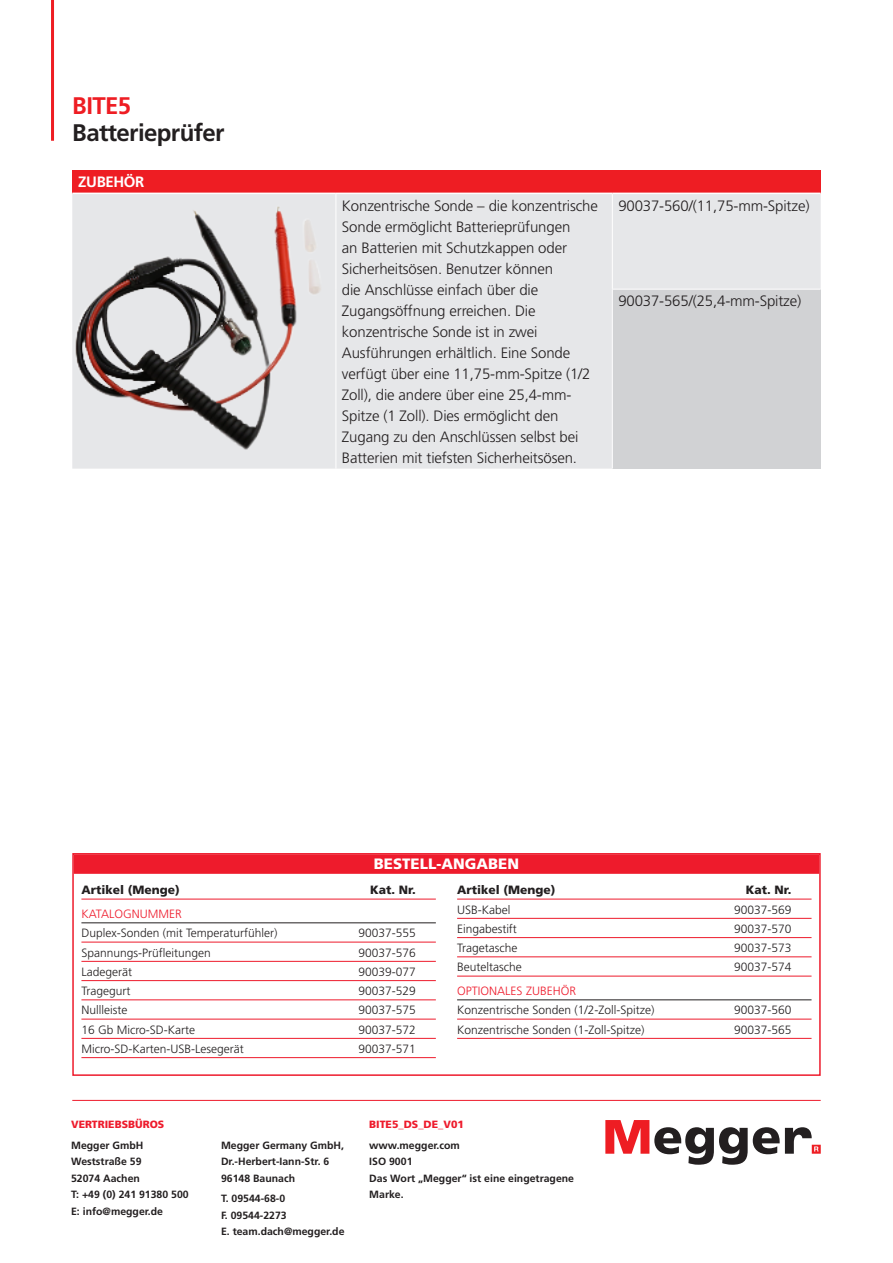
<style>
.page{position:relative;width:893px;height:1263px;background:#fff}
.page>*{position:absolute;margin:0;border:0;box-sizing:border-box;transform-origin:0 0}
.Product_Description{font:700 24px "Frutiger LT Pro";letter-spacing:-.025em;color:#231f20}
.Product_Name{font:700 24px "Frutiger LT Pro";letter-spacing:-.025em;color:#ee1d23}
.Body{font:300 15px/21px "Frutiger LT Pro";letter-spacing:-.01em;color:#231f20}
.Ordering_Information{font:900 15px "Frutiger LT Pro";color:#fff}
.Body_Subhead{font:700 15px "Frutiger LT Pro";letter-spacing:-.025em;color:#fff}
.Item__Qty__Cat__No{font:300 12px "Frutiger LT Pro";color:#231f20}
.Item__Qty__Cat__No-2{font:900 12px "Frutiger LT Pro";color:#231f20}
.Included_Optional_Ac{font:300 12px "Frutiger LT Pro";color:#ee1b2c}
.Addresses{font:700 10.5px/16.5px "Frutiger LT Pro";color:#231f20}
.Version_Code{font:900 10.5px "Frutiger LT Pro";color:#ee1b2c}
</style>
<div class="page">
<hr style="left:72px;top:1100px;width:749px;height:1px;background:#ee1b2c">
<svg style="left:605px;top:1120px;width:216px;height:45px"></svg>
<div style="left:74px;top:854px;width:745px;height:20px;background:#ee1b2c"></div>
<hr style="left:81px;top:899px;width:355px;height:1px;background:#ee1b2c">
<hr style="left:81px;top:922px;width:355px;height:1px;background:#231f20">
<hr style="left:81px;top:942px;width:355px;height:1px;background:#ee1b2c">
<hr style="left:81px;top:961px;width:355px;height:1px;background:#ee1b2c">
<hr style="left:81px;top:980px;width:355px;height:1px;background:#ee1b2c">
<hr style="left:81px;top:999px;width:355px;height:1px;background:#ee1b2c">
<hr style="left:81px;top:1019px;width:355px;height:1px;background:#ee1b2c">
<hr style="left:81px;top:1038px;width:355px;height:1px;background:#ee1b2c">
<hr style="left:81px;top:1057px;width:355px;height:1px;background:#ee1b2c">
<hr style="left:457px;top:899px;width:354px;height:1px;background:#ee1b2c">
<hr style="left:457px;top:918px;width:354px;height:1px;background:#ee1b2c">
<hr style="left:457px;top:937px;width:354px;height:1px;background:#ee1b2c">
<hr style="left:457px;top:956px;width:354px;height:1px;background:#ee1b2c">
<hr style="left:457px;top:976px;width:354px;height:1px;background:#ee1b2c">
<hr style="left:457px;top:999px;width:354px;height:1px;background:#231f20">
<hr style="left:457px;top:1019px;width:354px;height:1px;background:#ee1b2c">
<hr style="left:457px;top:1038px;width:354px;height:1px;background:#ee1b2c">
<div style="left:72px;top:853px;width:749px;height:223px;border:2px solid #ee1b2c"></div>
<div style="left:72px;top:170px;width:749px;height:23px;background:#ee1d23"></div>
<div style="left:72px;top:194px;width:749px;height:275px;background:#e6e7e9"></div>
<div style="left:612px;top:289px;width:209px;height:180px;background:#d1d2d4"></div>
<hr style="left:336px;top:194px;width:1px;height:95px;background:#fff">
<hr style="left:612px;top:194px;width:1px;height:95px;background:#fff">
<hr style="left:336px;top:289px;width:1px;height:180px;background:#fff">
<hr style="left:612px;top:289px;width:209px;height:1px;background:#fff">
<hr style="left:612px;top:290px;width:1px;height:179px;background:#fff">
<img style="left:72px;top:196px;width:264px;height:266px">
<hr style="left:51px;top:0;width:3px;height:141px;background:#ee1d23">
<p class="Product_Name" style="left:72px;top:91px;width:60px">BITE5</p>
<p class="Product_Description" style="left:72px;top:118px;width:154px">Batterieprüfer</p>
<p class="Body_Subhead" style="left:78px;top:173px;width:68px">ZUBEHÖR</p>
<p class="Body" style="left:342px;top:195px;width:258px">Konzentrische Sonde – die konzentrische Sonde ermöglicht Batterieprüfungen<br>an Batterien mit Schutzkappen oder Sicherheitsösen. Benutzer können<br>die Anschlüsse einfach über die Zugangsöffnung erreichen. Die konzentrische Sonde ist in zwei Ausführungen erhältlich. Eine Sonde verfügt über eine 11,75-mm-Spitze (1/2<br>Zoll), die andere über eine 25,4-mm-Spitze (1 Zoll). Dies ermöglicht den Zugang zu den Anschlüssen selbst bei Batterien mit tiefsten Sicherheitsösen.</p>
<p class="Body" style="left:618px;top:195px;width:193px">90037-560/(11,75-mm-Spitze)</p>
<p class="Body" style="left:618px;top:291px;width:184px">90037-565/(25,4-mm-Spitze)</p>
<p class="Ordering_Information" style="left:374px;top:855px;width:147px">BESTELL-ANGABEN</p>
<p class="Item__Qty__Cat__No-2" style="left:81px;top:883px;width:100px">Artikel (Menge)</p>
<p class="Item__Qty__Cat__No-2" style="left:370px;top:883px;width:47px">Kat. Nr.</p>
<p class="Included_Optional_Ac" style="left:81px;top:907px;width:102px">KATALOGNUMMER</p>
<p class="Item__Qty__Cat__No" style="left:81px;top:926px;width:198px">Duplex-Sonden (mit Temperaturfühler)</p>
<p class="Item__Qty__Cat__No" style="left:359px;top:926px;width:59px">90037-555</p>
<p class="Item__Qty__Cat__No" style="left:81px;top:945px;width:131px">Spannungs-Prüfleitungen</p>
<p class="Item__Qty__Cat__No" style="left:359px;top:945px;width:59px">90037-576</p>
<p class="Item__Qty__Cat__No" style="left:81px;top:965px;width:52px">Ladegerät</p>
<p class="Item__Qty__Cat__No" style="left:359px;top:965px;width:59px">90039-077</p>
<p class="Item__Qty__Cat__No" style="left:81px;top:984px;width:50px">Tragegurt</p>
<p class="Item__Qty__Cat__No" style="left:359px;top:984px;width:59px">90037-529</p>
<p class="Item__Qty__Cat__No" style="left:81px;top:1003px;width:47px">Nullleiste</p>
<p class="Item__Qty__Cat__No" style="left:359px;top:1003px;width:59px">90037-575</p>
<p class="Item__Qty__Cat__No" style="left:81px;top:1022px;width:115px">16 Gb Micro-SD-Karte</p>
<p class="Item__Qty__Cat__No" style="left:359px;top:1022px;width:59px">90037-572</p>
<p class="Item__Qty__Cat__No" style="left:81px;top:1042px;width:164px">Micro-SD-Karten-USB-Lesegerät</p>
<p class="Item__Qty__Cat__No" style="left:359px;top:1042px;width:59px">90037-571</p>
<p class="Item__Qty__Cat__No-2" style="left:457px;top:883px;width:100px">Artikel (Menge)</p>
<p class="Item__Qty__Cat__No-2" style="left:746px;top:883px;width:47px">Kat. Nr.</p>
<p class="Item__Qty__Cat__No" style="left:457px;top:902px;width:55px">USB-Kabel</p>
<p class="Item__Qty__Cat__No" style="left:734px;top:902px;width:59px">90037-569</p>
<p class="Item__Qty__Cat__No" style="left:457px;top:922px;width:61px">Eingabestift</p>
<p class="Item__Qty__Cat__No" style="left:734px;top:922px;width:59px">90037-570</p>
<p class="Item__Qty__Cat__No" style="left:457px;top:941px;width:62px">Tragetasche</p>
<p class="Item__Qty__Cat__No" style="left:734px;top:941px;width:59px">90037-573</p>
<p class="Item__Qty__Cat__No" style="left:457px;top:960px;width:66px">Beuteltasche</p>
<p class="Item__Qty__Cat__No" style="left:734px;top:960px;width:59px">90037-574</p>
<p class="Included_Optional_Ac" style="left:457px;top:984px;width:121px">OPTIONALES ZUBEHÖR</p>
<p class="Item__Qty__Cat__No" style="left:457px;top:1003px;width:199px">Konzentrische Sonden (1/2-Zoll-Spitze)</p>
<p class="Item__Qty__Cat__No" style="left:734px;top:1003px;width:59px">90037-560</p>
<p class="Item__Qty__Cat__No" style="left:457px;top:1022px;width:189px">Konzentrische Sonden (1-Zoll-Spitze)</p>
<p class="Item__Qty__Cat__No" style="left:734px;top:1022px;width:59px">90037-565</p>
<p class="Version_Code" style="left:71px;top:1118px;width:95px">VERTRIEBSBÜROS</p>
<p class="Addresses" style="left:71px;top:1137px;width:74px">Megger GmbH</p>
<p class="Addresses" style="left:71px;top:1153px;width:72px">Weststraße 59</p>
<p class="Addresses" style="left:71px;top:1170px;width:70px">52074 Aachen</p>
<p class="Addresses" style="left:71px;top:1186px;width:119px">T: +49 (0) 241 91380 500</p>
<p class="Addresses" style="left:71px;top:1203px;width:94px">E: info@megger.de</p>
<p class="Addresses" style="left:221px;top:1137px;width:125px">Megger Germany GmbH,<br>Dr.-Herbert-Iann-Str. 6</p>
<p class="Addresses" style="left:221px;top:1170px;width:76px">96148 Baunach</p>
<p class="Addresses" style="left:221px;top:1190px;width:125px">T. 09544-68-0<br>F. 09544-2273<br>E. team.dach@megger.de</p>
<p class="Version_Code" style="left:369px;top:1118px;width:96px">BITE5_DS_DE_V01</p>
<p class="Addresses" style="left:369px;top:1137px;width:92px">www.megger.com</p>
<p class="Addresses" style="left:369px;top:1153px;width:206px">ISO 9001<br>Das Wort „Megger“ ist eine eingetragene<br>Marke.</p>
</div>
